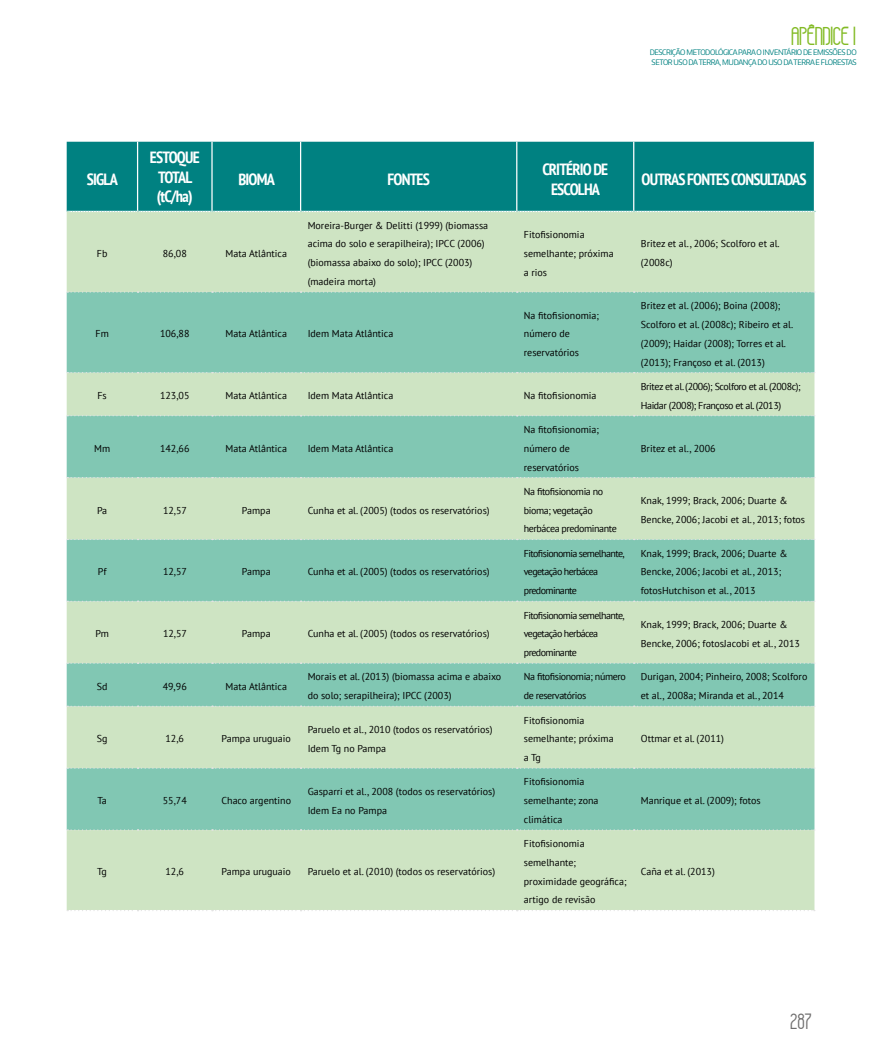
<style>
.page{position:relative;width:886px;height:1063px;background:#fff}
.page>*{position:absolute;margin:0;border:0;box-sizing:border-box;transform-origin:0 0}
.t1{font:17.5px "Havana";letter-spacing:-.03em;color:#83bb26}
.t2{font:700 condensed 16.25px/19.5px "PT Sans";letter-spacing:-.05em;color:#fff;text-align:center}
.t3{font:15px "Havana";color:#706f6f}
.t4{font:10px/18.8px "PT Sans";color:#000}
.t5{font:10px/18.8px "PT Sans";letter-spacing:-.04em;color:#000}
.t6{font:10px/18.8px "PT Sans";letter-spacing:-.06em;color:#000}
.t7{font:7.62px/10px "Encode Sans Narrow";letter-spacing:-.05em;color:#008181}
</style>
<div class="page">
<div style="left:67px;top:142px;width:747px;height:69px;background:#008181"></div>
<div style="left:67px;top:212px;width:747px;height:698px;background:#cee4c3"></div>
<svg style="left:67px;top:293px;width:747px;height:536px;background:#a1d3b9"></svg>
<hr style="left:137px;top:142px;width:1px;height:69px;background:#fff">
<hr style="left:211px;top:142px;width:2px;height:69px;background:#fff">
<hr style="left:300px;top:142px;width:1px;height:69px;background:#fff">
<hr style="left:516px;top:142px;width:1px;height:69px;background:#fff">
<hr style="left:633px;top:142px;width:1px;height:69px;background:#fff">
<svg style="left:67px;top:211px;width:748px;height:1px"></svg>
<svg style="left:67px;top:768px;width:748px;height:1px"></svg>
<svg style="left:67px;top:829px;width:748px;height:2px"></svg>
<svg style="left:67px;top:910px;width:748px;height:1px"></svg>
<svg style="left:67px;top:291px;width:748px;height:2px"></svg>
<svg style="left:67px;top:372px;width:748px;height:1px"></svg>
<svg style="left:67px;top:415px;width:748px;height:1px"></svg>
<svg style="left:67px;top:477px;width:748px;height:1px"></svg>
<svg style="left:67px;top:539px;width:748px;height:1px"></svg>
<svg style="left:67px;top:601px;width:748px;height:1px"></svg>
<svg style="left:67px;top:663px;width:748px;height:1px"></svg>
<svg style="left:67px;top:706px;width:748px;height:1px"></svg>
<h2 class="t2" style="left:87px;top:169px;width:33px">SIGLA</h2>
<h2 class="t2" style="left:150px;top:147px;width:51px">ESTOQUE<br>TOTAL (tC/ha)</h2>
<h2 class="t2" style="left:238px;top:169px;width:38px">BIOMA</h2>
<h2 class="t2" style="left:387px;top:169px;width:44px">FONTES</h2>
<h1 class="t1" style="left:792px;top:29px;width:66px">APÊNDICE I</h1>
<p class="t7" style="left:650px;top:47px;width:209px">DESCRIÇÃO METODOLÓGICA PARA O INVENTÁRIO DE EMISSÕES DO<br>SETOR USO DA TERRA, MUDANÇA DO USO DA TERRA E FLORESTAS</p>
<h2 class="t2" style="left:542px;top:159px;width:67px">CRITÉRIO DE<br>ESCOLHA</h2>
<h2 class="t2" style="left:641px;top:169px;width:167px">OUTRAS FONTES CONSULTADAS</h2>
<p class="t4" style="left:97px;top:244px;width:12px">Fb</p>
<p class="t4" style="left:163px;top:244px;width:26px">86,08</p>
<p class="t4" style="left:225px;top:244px;width:63px">Mata Atlântica</p>
<p class="t4" style="left:308px;top:216px;width:182px">Moreira-Burger &amp; Delitti (1999) (biomassa acima do solo e serapilheira); IPCC (2006) (biomassa abaixo do solo); IPCC (2003) (madeira morta)</p>
<p class="t4" style="left:524px;top:225px;width:91px">Fitofisionomia semelhante; próxima a rios</p>
<p class="t4" style="left:641px;top:234px;width:140px">Britez et al., 2006; Scolforo et al. (2008c)</p>
<p class="t4" style="left:95px;top:324px;width:15px">Fm</p>
<p class="t4" style="left:160px;top:324px;width:31px">106,88</p>
<p class="t4" style="left:225px;top:324px;width:63px">Mata Atlântica</p>
<p class="t4" style="left:308px;top:324px;width:87px">Idem Mata Atlântica</p>
<p class="t4" style="left:524px;top:306px;width:77px">Na fitofisionomia; número de reservatórios</p>
<p class="t4" style="left:641px;top:296px;width:154px">Britez et al. (2006); Boina (2008); Scolforo et al. (2008c); Ribeiro et al. (2009); Haidar (2008); Torres et al. (2013); Françoso et al. (2013)</p>
<p class="t4" style="left:97px;top:386px;width:11px">Fs</p>
<p class="t4" style="left:160px;top:386px;width:31px">123,05</p>
<p class="t4" style="left:225px;top:386px;width:63px">Mata Atlântica</p>
<p class="t4" style="left:308px;top:386px;width:87px">Idem Mata Atlântica</p>
<p class="t4" style="left:524px;top:386px;width:74px">Na fitofisionomia</p>
<p class="t5" style="left:641px;top:377px;width:161px">Britez et al. (2006); Scolforo et al. (2008c);<br>Haidar (2008); Françoso et al. (2013)</p>
<p class="t4" style="left:94px;top:439px;width:18px">Mm</p>
<p class="t4" style="left:160px;top:439px;width:31px">142,66</p>
<p class="t4" style="left:225px;top:439px;width:63px">Mata Atlântica</p>
<p class="t4" style="left:308px;top:439px;width:87px">Idem Mata Atlântica</p>
<p class="t4" style="left:524px;top:420px;width:77px">Na fitofisionomia; número de reservatórios</p>
<p class="t4" style="left:641px;top:439px;width:76px">Britez et al., 2006</p>
<p class="t4" style="left:97px;top:501px;width:12px">Pa</p>
<p class="t4" style="left:163px;top:501px;width:26px">12,57</p>
<p class="t4" style="left:242px;top:501px;width:30px">Pampa</p>
<p class="t4" style="left:308px;top:501px;width:183px">Cunha et al. (2005) (todos os reservatórios)</p>
<p class="t4" style="left:98px;top:562px;width:10px">Pf</p>
<p class="t4" style="left:163px;top:562px;width:26px">12,57</p>
<p class="t4" style="left:242px;top:562px;width:30px">Pampa</p>
<p class="t4" style="left:308px;top:562px;width:183px">Cunha et al. (2005) (todos os reservatórios)</p>
<p class="t4" style="left:95px;top:624px;width:15px">Pm</p>
<p class="t4" style="left:163px;top:624px;width:26px">12,57</p>
<p class="t4" style="left:242px;top:624px;width:30px">Pampa</p>
<p class="t4" style="left:308px;top:624px;width:183px">Cunha et al. (2005) (todos os reservatórios)</p>
<p class="t5" style="left:524px;top:482px;width:94px">Na fitofisionomia no bioma; vegetação herbácea predominante</p>
<p class="t4" style="left:641px;top:491px;width:166px">Knak, 1999; Brack, 2006; Duarte &amp;<br>Bencke, 2006; Jacobi et al., 2013; fotos</p>
<p class="t6" style="left:524px;top:544px;width:102px">Fitofisionomia semelhante, vegetação herbácea predominante</p>
<p class="t4" style="left:641px;top:544px;width:148px">Knak, 1999; Brack, 2006; Duarte &amp;<br>Bencke, 2006; Jacobi et al., 2013; fotosHutchison et al., 2013</p>
<p class="t6" style="left:524px;top:605px;width:102px">Fitofisionomia semelhante, vegetação herbácea predominante</p>
<p class="t4" style="left:641px;top:615px;width:161px">Knak, 1999; Brack, 2006; Duarte &amp;<br>Bencke, 2006; fotosJacobi et al., 2013</p>
<p class="t4" style="left:97px;top:677px;width:12px">Sd</p>
<p class="t4" style="left:163px;top:677px;width:26px">49,96</p>
<p class="t4" style="left:225px;top:677px;width:63px">Mata Atlântica</p>
<p class="t4" style="left:308px;top:667px;width:195px">Morais et al. (2013) (biomassa acima e abaixo do solo; serapilheira); IPCC (2003)</p>
<p class="t5" style="left:524px;top:667px;width:103px">Na fitofisionomia; número de reservatórios</p>
<p class="t4" style="left:641px;top:667px;width:168px">Durigan, 2004; Pinheiro, 2008; Scolforo et al., 2008a; Miranda et al., 2014</p>
<p class="t4" style="left:97px;top:729px;width:12px">Sg</p>
<p class="t4" style="left:165px;top:729px;width:20px">12,6</p>
<p class="t4" style="left:222px;top:729px;width:71px">Pampa uruguaio</p>
<p class="t4" style="left:308px;top:720px;width:186px">Paruelo et al., 2010 (todos os reservatórios)<br>Idem Tg no Pampa</p>
<p class="t4" style="left:524px;top:710px;width:91px">Fitofisionomia semelhante; próxima a Tg</p>
<p class="t4" style="left:641px;top:729px;width:85px">Ottmar et al. (2011)</p>
<p class="t4" style="left:97px;top:791px;width:11px">Ta</p>
<p class="t4" style="left:163px;top:791px;width:26px">55,74</p>
<p class="t4" style="left:221px;top:791px;width:71px">Chaco argentino</p>
<p class="t4" style="left:308px;top:782px;width:189px">Gasparri et al., 2008 (todos os reservatórios)<br>Idem Ea no Pampa</p>
<p class="t4" style="left:524px;top:772px;width:76px">Fitofisionomia semelhante; zona climática</p>
<p class="t4" style="left:97px;top:862px;width:11px">Tg</p>
<p class="t4" style="left:165px;top:862px;width:20px">12,6</p>
<p class="t4" style="left:222px;top:862px;width:71px">Pampa uruguaio</p>
<p class="t4" style="left:308px;top:862px;width:189px">Paruelo et al. (2010) (todos os reservatórios)</p>
<p class="t4" style="left:524px;top:834px;width:104px">Fitofisionomia semelhante; proximidade geográfica; artigo de revisão</p>
<p class="t4" style="left:641px;top:791px;width:121px">Manrique et al. (2009); fotos</p>
<p class="t4" style="left:641px;top:862px;width:76px">Caña et al. (2013)</p>
<h3 class="t3" style="left:791px;top:1015px;width:23px">287</h3>
</div>
